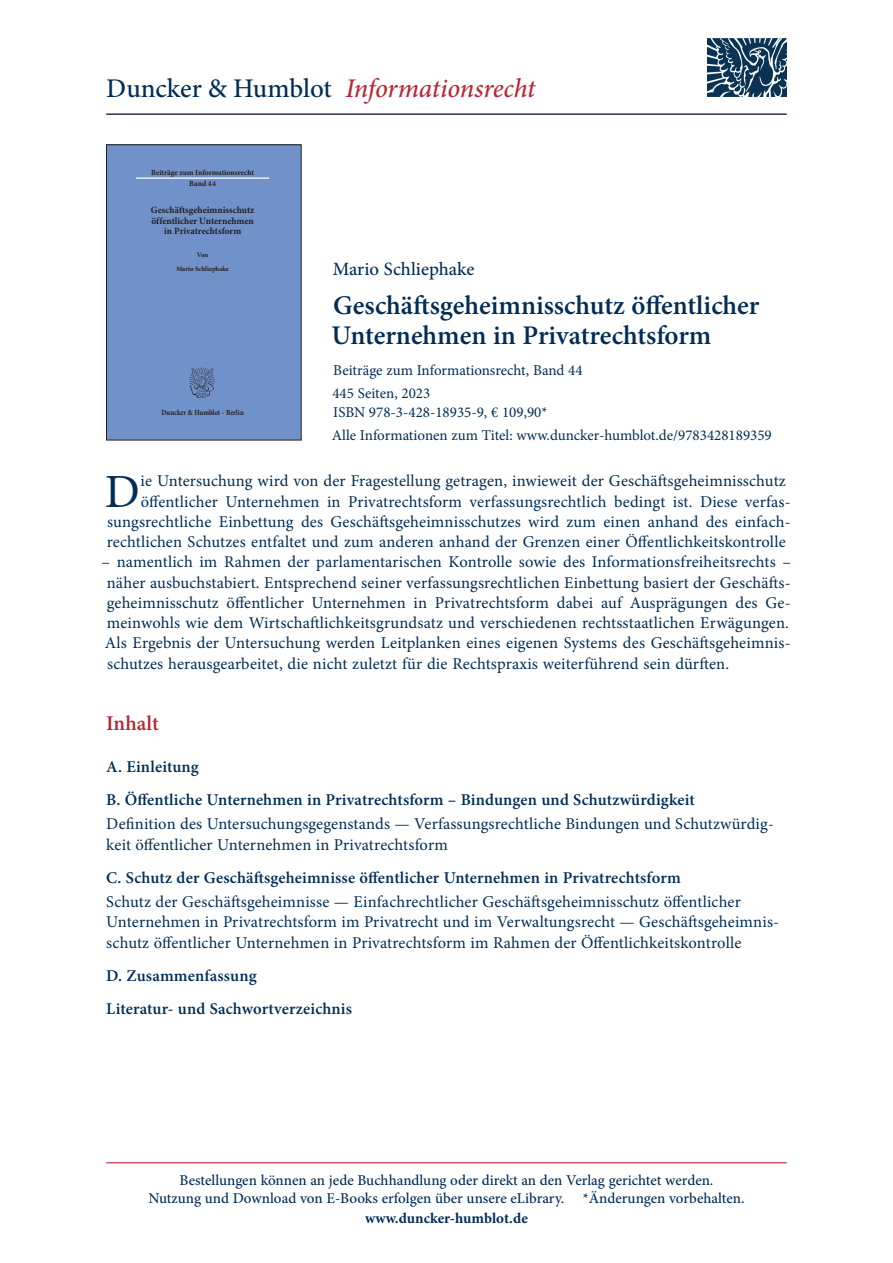
<style>
.page{position:relative;width:893px;height:1263px;background:#fff}
.page>*{position:absolute;margin:0;border:0;box-sizing:border-box;transform-origin:0 0}
.t1{font:47.7px "Minion Pro";color:#002d56}
.t2{font:600 27px/30px "Minion Pro";color:#002d56}
.t3{font:italic 500 27px "Minion Pro";letter-spacing:-.01em;color:#b72837}
.t4{font:600 21px "Minion Pro";color:#b72837}
.t5{font:500 18.75px "Minion Pro";color:#002d56}
.t6{font:16.5px/20.2px "Minion Pro";letter-spacing:.01em;color:#002d56}
.t7{font:600 16.5px/33px "Minion Pro";letter-spacing:.01em;color:#002d56}
.t8{font:500 15px/18px "Minion Pro";color:#002d56;text-align:center}
.t9{font:15px/23px "Minion Pro";color:#002d56}
.t10{font:700 15px "Minion Pro";color:#002d56}
.t11{font:700 9.6px/10.8px "Minion Pro";color:#231f20;text-align:center}
.t12{font:700 7.8px/11.4px "Minion Pro";color:#231f20;text-align:center}
.t13{font:700 7.8px "Minion Pro";color:#231f20;scale:.86 1}
.t14{font:700 6.9px/14px "Minion Pro";color:#231f20;text-align:center}
.s1{font-style:normal;color:#002d56}
</style>
<div class="page">
<hr style="left:106px;top:1162px;width:681px;height:1px;background:#b72837">
<div style="left:106px;top:145px;width:195px;height:295px;background:#7192c9"></div>
<hr style="left:136px;top:177px;width:133px;height:2px;background:#fff">
<img style="left:189px;top:367px;width:26px;height:31px">
<div style="left:106px;top:145px;width:195px;height:295px;border:1px solid #231f20"></div>
<img style="left:707px;top:38px;width:79px;height:59px">
<hr style="left:106px;top:114px;width:681px;height:1px;background:#002d56">
<h2 class="t3" style="left:106px;top:70px;width:431px"><span class="s1">Duncker &amp; Humblot</span> Informationsrecht</h2>
<p class="t12" style="left:151px;top:166px;width:105px">Beiträge zum Informationsrecht<br>Band 44</p>
<p class="t11" style="left:151px;top:204px;width:105px">Geschäftsgeheimnisschutz öffentlicher Unternehmen in Privatrechtsform</p>
<p class="t14" style="left:176px;top:248px;width:54px">Von<br>Mario Schliephake</p>
<p class="t13" style="left:161px;top:407px;width:97px">Duncker &amp; Humblot · Berlin</p>
<p class="t5" style="left:333px;top:257px;width:143px">Mario Schliephake</p>
<h2 class="t2" style="left:332px;top:290px;width:429px">Geschäftsgeheimnisschutz öffentlicher<br>Unternehmen in Privatrechtsform</h2>
<p class="t9" style="left:332px;top:359px;width:252px">Beiträge zum Informationsrecht, Band 44<br>445 Seiten, 2023</p>
<p class="t9" style="left:332px;top:401px;width:442px">ISBN 978-3-428-18935-9, € 109,90*<br>Alle Informationen zum Titel: www.duncker-humblot.de/9783428189359</p>
<p class="t6" style="left:107px;top:471px;width:685px;text-align:right">ie Untersuchung wird von der Fragestellung getragen, inwieweit der Geschäftsgeheimnisschutz öffentlicher Unternehmen in Privatrechtsform verfassungsrechtlich bedingt ist. Diese verfas&shy;sungsrechtliche Einbettung des Geschäftsgeheimnisschutzes wird zum einen anhand des einfach&shy;rechtlichen Schutzes entfaltet und zum anderen anhand der Grenzen einer Öffentlichkeitskontrolle</p>
<p class="t6" style="left:102px;top:552px;width:691px;text-align:justify">– namentlich im Rahmen der parlamentarischen Kontrolle sowie des Informationsfreiheitsrechts – näher ausbuchstabiert. Entsprechend seiner verfassungsrechtlichen Einbettung basiert der Geschäfts&shy;geheimnisschutz öffentlicher Unternehmen in Privatrechtsform dabei auf Ausprägungen des Ge&shy;meinwohls wie dem Wirtschaftlichkeitsgrundsatz und verschiedenen rechtsstaatlichen Erwägungen.<br>Als Ergebnis der Untersuchung werden Leitplanken eines eigenen Systems des Geschäftsgeheimnis&shy;schutzes herausgearbeitet, die nicht zuletzt für die Rechtspraxis weiterführend sein dürften.</p>
<h1 class="t1" style="left:105px;top:459px;width:37px">D</h1>
<p class="t4" style="left:106px;top:709px;width:54px">Inhalt</p>
<p class="t7" style="left:106px;top:750px;width:590px">A. Einleitung<br>B. Öffentliche Unternehmen in Privatrechtsform – Bindungen und Schutzwürdigkeit</p>
<p class="t6" style="left:106px;top:814px;width:669px">Definition des Untersuchungsgegenstands — Verfassungsrechtliche Bindungen und Schutzwürdig&shy;keit öffentlicher Unternehmen in Privatrechtsform</p>
<p class="t7" style="left:106px;top:861px;width:576px">C. Schutz der Geschäftsgeheimnisse öffentlicher Unternehmen in Privatrechtsform</p>
<p class="t6" style="left:106px;top:892px;width:674px">Schutz der Geschäftsgeheimnisse — Einfachrechtlicher Geschäftsgeheimnisschutz öffentlicher<br>Unternehmen in Privatrechtsform im Privatrecht und im Verwaltungsrecht — Geschäftsgeheimnis&shy;schutz öffentlicher Unternehmen in Privatrechtsform im Rahmen der Öffentlichkeitskontrolle</p>
<p class="t7" style="left:106px;top:959px;width:247px">D. Zusammenfassung<br>Literatur- und Sachwortverzeichnis</p>
<p class="t8" style="left:148px;top:1171px;width:598px">Bestellungen können an jede Buchhandlung oder direkt an den Verlag gerichtet werden.<br>Nutzung und Download von E-Books erfolgen über unsere eLibrary. *Änderungen vorbehalten.</p>
<p class="t10" style="left:365px;top:1207px;width:164px">www.duncker-humblot.de</p>
</div>
